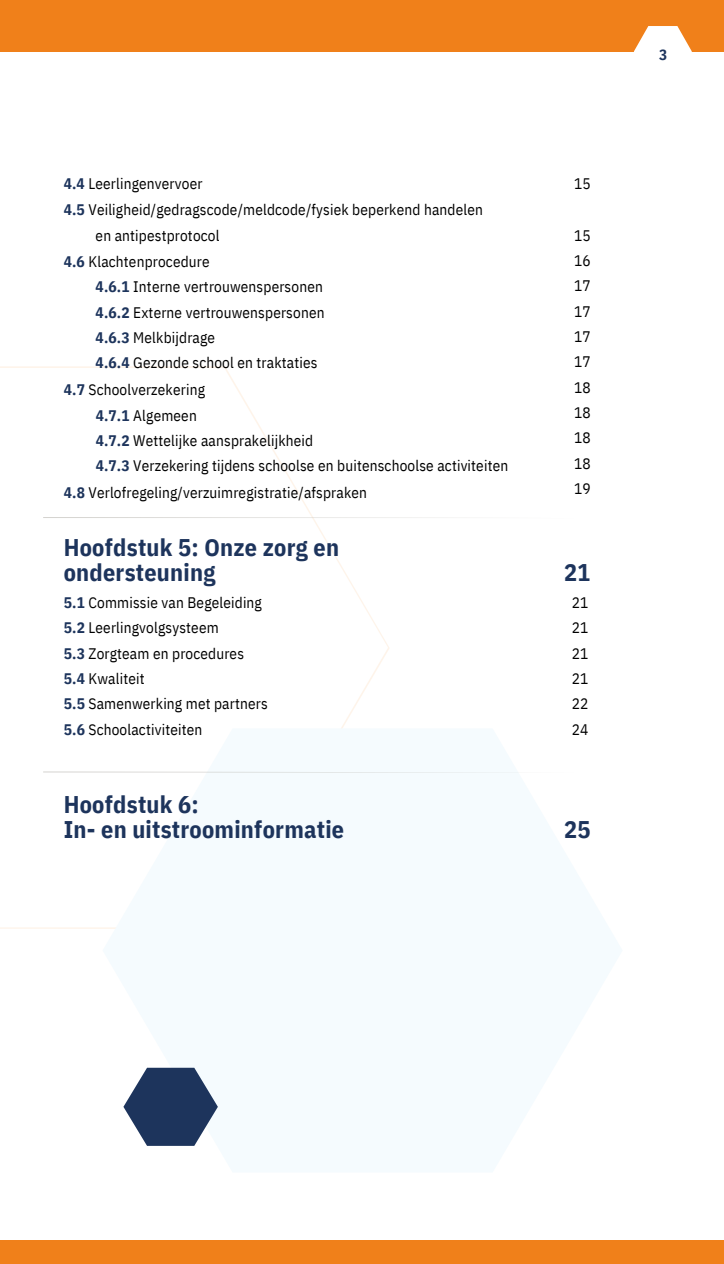
<style>
.page{position:relative;width:724px;height:1264px;background:#fff}
.page>*{position:absolute;margin:0;border:0;box-sizing:border-box;transform-origin:0 0}
.t1{font:700 24.15px/25.3px "IBM Plex Sans Cond";letter-spacing:.01em;color:#1d345c}
.t2{font:15.3px/25.3px "IBM Plex Sans Cond";letter-spacing:.01em;color:#000;text-align:justify}
.t3{font:700 15px "IBM Plex Sans Cond";color:#1d345c}
.s1{font-weight:700;color:#1d345c}
</style>
<div class="page">
<svg style="left:0;top:366px;width:389px;height:563px"></svg>
<svg style="left:102px;top:728px;width:416px;height:418px;fill:#f5fbfe"></svg>
<svg style="left:43px;top:517px;width:401px;height:1px"></svg>
<svg style="left:43px;top:771px;width:475px;height:1px"></svg>
<svg style="left:123px;top:1067px;width:95px;height:78px"></svg>
<div style="left:0;top:1239px;width:723px;height:24px;background:#f0801a"></div>
<div style="left:0;top:0;width:723px;height:51px;background:#f0801a"></div>
<svg style="left:633px;top:26px;width:58px;height:26px"></svg>
<p class="t2" style="left:64px;top:171px;width:140px"><span class="s1">4.4</span> Leerlingenvervoer</p>
<p class="t2" style="left:64px;top:196px;width:420px"><span class="s1">4.5</span> Veiligheid/gedragscode/meldcode/fysiek beperkend handelen</p>
<p class="t2" style="left:96px;top:222px;width:125px">en antipestprotocol</p>
<p class="t2" style="left:64px;top:248px;width:147px"><span class="s1">4.6</span> Klachtenprocedure</p>
<p class="t2" style="left:96px;top:274px;width:229px"><span class="s1">4.6.1</span> Interne vertrouwenspersonen</p>
<p class="t2" style="left:96px;top:299px;width:230px"><span class="s1">4.6.2</span> Externe vertrouwenspersonen</p>
<p class="t2" style="left:96px;top:324px;width:121px"><span class="s1">4.6.3</span> Melkbijdrage</p>
<p class="t2" style="left:96px;top:350px;width:223px"><span class="s1">4.6.4</span> Gezonde school en traktaties</p>
<p class="t2" style="left:64px;top:376px;width:143px"><span class="s1">4.7</span> Schoolverzekering</p>
<p class="t2" style="left:96px;top:402px;width:103px"><span class="s1">4.7.1</span> Algemeen</p>
<p class="t2" style="left:96px;top:427px;width:219px"><span class="s1">4.7.2</span> Wettelijke aansprakelijkheid</p>
<p class="t2" style="left:96px;top:453px;width:414px"><span class="s1">4.7.3</span> Verzekering tijdens schoolse en buitenschoolse activiteiten</p>
<p class="t2" style="left:64px;top:479px;width:304px"><span class="s1">4.8</span> Verlofregeling/verzuimregistratie/afspraken</p>
<h1 class="t1" style="left:64px;top:534px;width:277px">Hoofdstuk 5: Onze zorg en ondersteuning</h1>
<p class="t2" style="left:64px;top:589px;width:205px;text-align:left"><span class="s1">5.1</span> Commissie van Begeleiding<br><span class="s1">5.2</span> Leerlingvolgsysteem<br><span class="s1">5.3</span> Zorgteam en procedures<br><span class="s1">5.4</span> Kwaliteit<br><span class="s1">5.5</span> Samenwerking met partners<br><span class="s1">5.6</span> Schoolactiviteiten</p>
<h1 class="t1" style="left:64px;top:791px;width:282px">Hoofdstuk 6:<br>In- en uitstroominformatie</h1>
<p class="t2" style="left:574px;top:171px;width:18px">15</p>
<p class="t2" style="left:574px;top:222px;width:18px">15<br>16<br>17<br>17<br>17<br>17<br>18<br>18<br>18<br>18<br>19</p>
<h1 class="t1" style="left:564px;top:559px;width:28px">21</h1>
<p class="t2" style="left:571px;top:589px;width:18px">21<br>21<br>21<br>21<br>22<br>24</p>
<h1 class="t1" style="left:564px;top:816px;width:28px">25</h1>
<p class="t3" style="left:659px;top:45px;width:10px">3</p>
</div>
